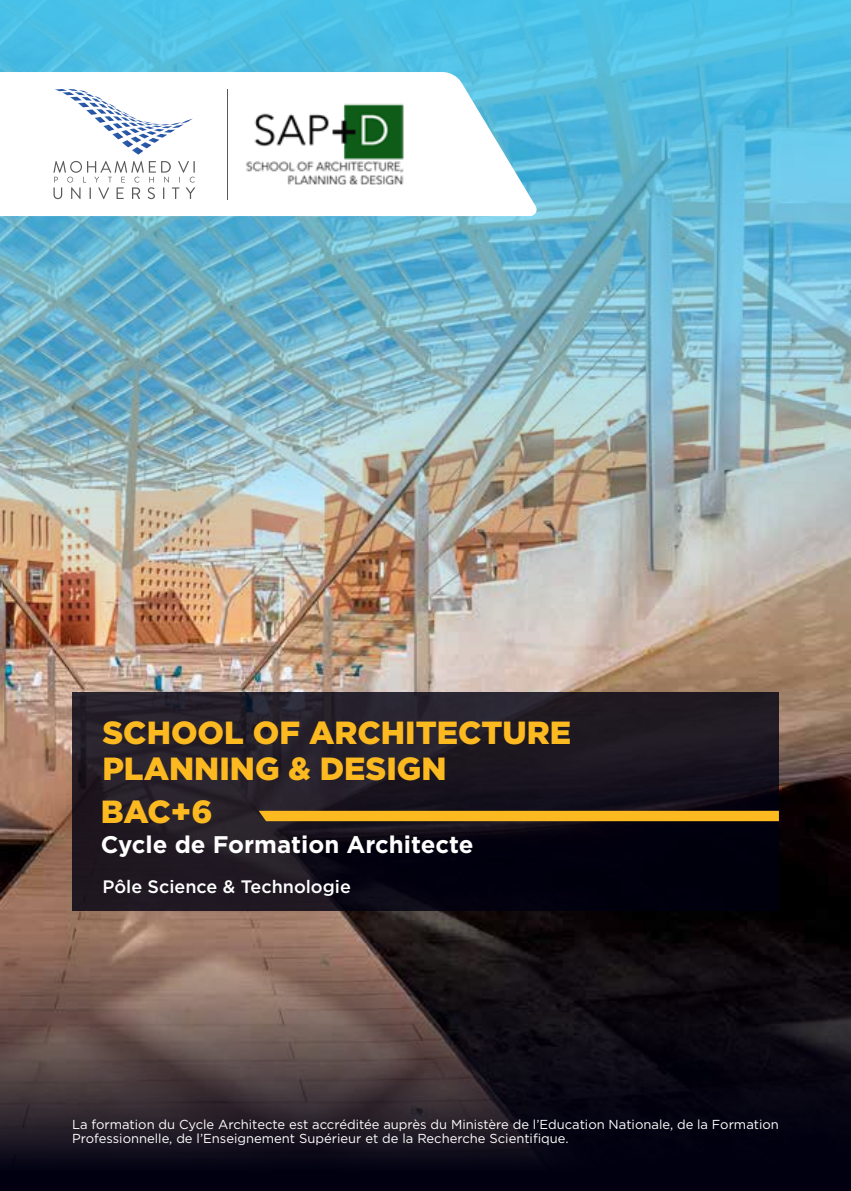
<style>
.page{position:relative;width:851px;height:1191px;background:#fff}
.page>*{position:absolute;margin:0;border:0;box-sizing:border-box;transform-origin:0 0}
.t1{font:900 32px/36px "Gotham";color:#fdb920}
.t2{font:700 24px "Gotham";color:#fff}
.t3{font:500 18px "Gotham";color:#fff}
.t4{font:13px/14px "Gotham";color:#fff}
</style>
<div class="page">
<img style="left:0;top:724px;width:850px;height:204px">
<svg style="left:0;top:928px;width:850px;height:263px;background:#30262a"></svg>
<img style="left:0;top:0;width:850px;height:724px">
<svg style="left:0;top:72px;width:538px;height:144px"></svg>
<hr style="left:226px;top:89px;width:1px;height:110px;background:#58595b">
<svg style="left:53px;top:161px;width:142px;height:38px"></svg>
<svg style="left:55px;top:89px;width:138px;height:66px"></svg>
<svg style="left:72px;top:692px;width:706px;height:218px;background:#19141f"></svg>
<div style="left:259px;top:811px;width:519px;height:10px;background:#fdb920"></div>
<img style="left:237px;top:103px;width:174px;height:82px">
<h1 class="t1" style="left:102px;top:714px;width:470px">SCHOOL OF ARCHITECTURE<br>PLANNING &amp; DESIGN</h1>
<h1 class="t1" style="left:101px;top:793px;width:113px">BAC+6</h1>
<h2 class="t2" style="left:101px;top:828px;width:374px">Cycle de Formation Architecte</h2>
<h3 class="t3" style="left:102px;top:875px;width:250px">Pôle Science &amp; Technologie</h3>
<p class="t4" style="left:72px;top:1117px;width:708px">La formation du Cycle Architecte est accréditée auprès du Ministère de ’l Education Nationale, de la Formation<br>Professionnelle, de ’l Enseignement Supérieur et de la Recherche Scientifique.</p>
</div>
